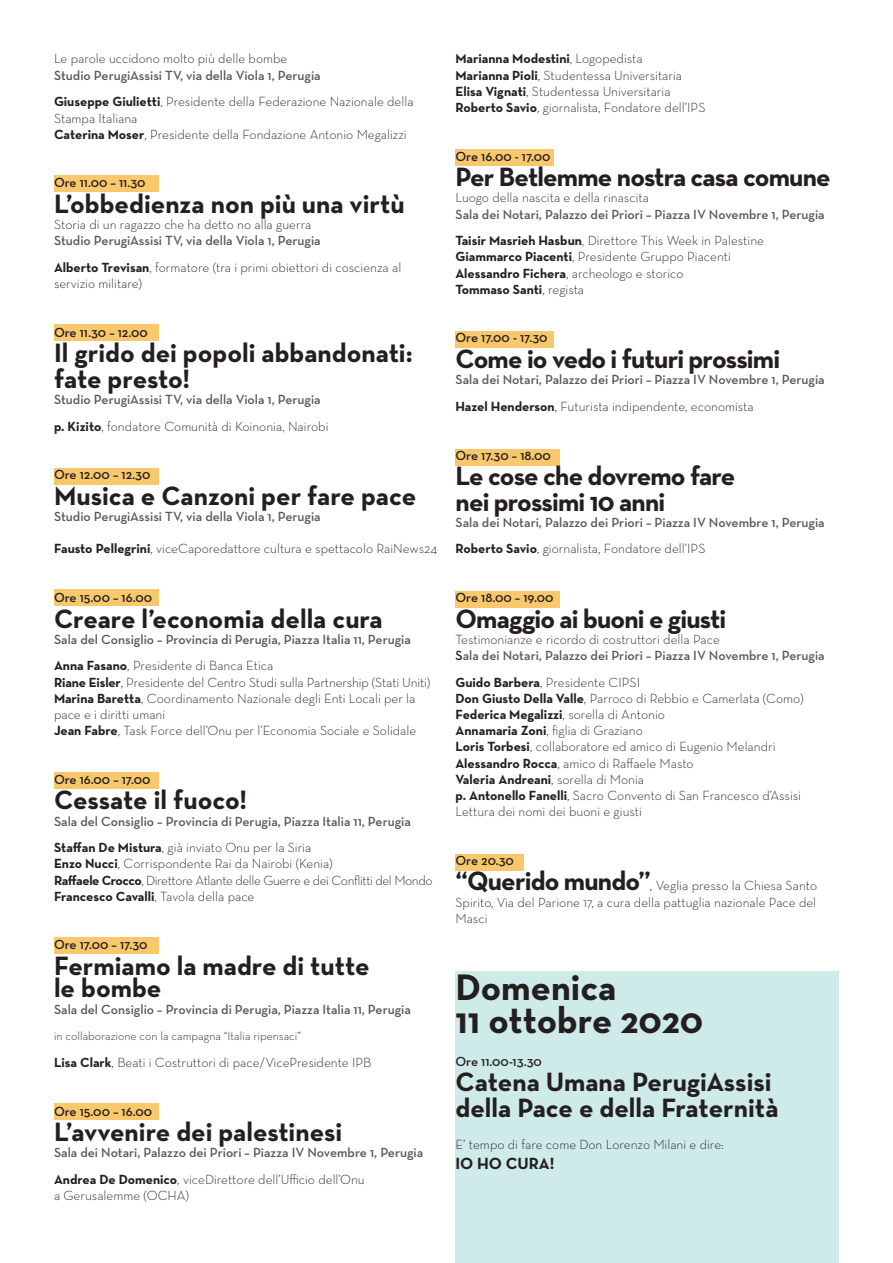
<style>
.page{position:relative;width:893px;height:1263px;background:#fff}
.page>*{position:absolute;margin:0;border:0;box-sizing:border-box;transform-origin:0 0}
.t1{font:700 37.5px/33px "Neutra Text";color:#231f20}
.t2{font:700 27px/25.5px "Neutra Text";letter-spacing:-.005em;color:#231f20}
.t3{font:700 27px/25.5px "Neutra Text";letter-spacing:-.03em;color:#231f20}
.t4{font:700 16.5px "Neutra Text";color:#231f20}
.t5{font:300 13.5px/16.2px "Neutra Text";color:#231f20}
.t6{font:600 13.5px/26.7px "Neutra Text";color:#57585a}
.t7{font:600 13.5px "Neutra Text";color:#231f20}
.t8{font:300 13.5px/16.2px "Neutra Text";letter-spacing:-.03em;color:#231f20}
.t9{font:300 12px "Neutra Text";color:#231f20}
.s1{font-weight:700;color:#231f20}
.s2{font-weight:300;color:#231f20}
.s3{font-weight:700}
.s4{color:#231f20}
.s5{font-weight:600}
.s6{font-weight:700;font-size:27px}
</style>
<div class="page">
<div style="left:455px;top:972px;width:384px;height:291px;background:#ceeae9"></div>
<div style="left:54px;top:175px;width:104px;height:17px;background:#f9c86c"></div>
<div style="left:455px;top:149px;width:99px;height:17px;background:#f9c86c"></div>
<div style="left:455px;top:332px;width:99px;height:16px;background:#f9c86c"></div>
<div style="left:455px;top:591px;width:105px;height:17px;background:#f9c86c"></div>
<div style="left:455px;top:854px;width:69px;height:16px;background:#f9c86c"></div>
<div style="left:455px;top:449px;width:105px;height:17px;background:#f9c86c"></div>
<div style="left:54px;top:324px;width:104px;height:17px;background:#f9c86c"></div>
<div style="left:54px;top:468px;width:104px;height:16px;background:#f9c86c"></div>
<div style="left:54px;top:589px;width:104px;height:17px;background:#f9c86c"></div>
<div style="left:54px;top:772px;width:104px;height:17px;background:#f9c86c"></div>
<div style="left:54px;top:936px;width:104px;height:17px;background:#f9c86c"></div>
<div style="left:54px;top:1103px;width:104px;height:17px;background:#f9c86c"></div>
<p class="t5" style="left:54px;top:50px;width:235px">Le parole uccidono molto più delle bombe</p>
<p class="t6" style="left:54px;top:61px;width:361px">Studio PerugiAssisi TV, via della Viola 1, Perugia<br><span class="s1">Giuseppe Giulietti</span><span class="s2">, Presidente della Federazione Nazionale della</span></p>
<p class="t5" style="left:54px;top:110px;width:354px">Stampa Italiana<br><span class="s3">Caterina Moser</span>, Presidente della Fondazione Antonio Megalizzi</p>
<p class="t7" style="left:54px;top:174px;width:93px">Ore 11.00 – 11.30</p>
<h2 class="t2" style="left:54px;top:190px;width:352px">L’obbedienza non più una virtù</h2>
<p class="t5" style="left:54px;top:216px;width:259px">Storia di un ragazzo che ha detto no alla guerra</p>
<p class="t6" style="left:54px;top:227px;width:349px">Studio PerugiAssisi TV, via della Viola 1, Perugia<br><span class="s1">Alberto Trevisan</span><span class="s2">, formatore (tra i primi obiettori di coscienza al</span></p>
<p class="t5" style="left:54px;top:275px;width:90px">servizio militare)</p>
<p class="t7" style="left:54px;top:324px;width:95px">Ore 11.30 – 12.00</p>
<h2 class="t2" style="left:54px;top:340px;width:360px">Il grido dei popoli abbandonati: fate presto!</h2>
<p class="t6" style="left:54px;top:386px;width:276px">Studio PerugiAssisi TV, via della Viola 1, Perugia <span class="s1">p. Kizito</span><span class="s2">, fondatore Comunità di Koinonia, Nairobi</span></p>
<p class="t7" style="left:54px;top:466px;width:98px">Ore 12.00 – 12.30</p>
<h2 class="t2" style="left:54px;top:482px;width:364px">Musica e Canzoni per fare pace</h2>
<p class="t6" style="left:54px;top:503px;width:268px">Studio PerugiAssisi TV, via della Viola 1, Perugia</p>
<p class="t5" style="left:54px;top:540px;width:385px"><span class="s3">Fausto Pellegrini</span>, viceCaporedattore cultura e spettacolo RaiNews24</p>
<p class="t7" style="left:54px;top:589px;width:100px">Ore 15.00 – 16.00</p>
<h2 class="t2" style="left:54px;top:605px;width:330px">Creare l’economia della cura</h2>
<p class="t6" style="left:54px;top:625px;width:358px">Sala del Consiglio – Provincia di Perugia, Piazza Italia 11, Perugia<br><span class="s1">Anna Fasano</span><span class="s2">, Presidente di Banca Etica</span></p>
<p class="t5" style="left:54px;top:674px;width:378px"><span class="s3">Riane Eisler</span>, Presidente del Centro Studi sulla Partnership (Stati Uniti)<br><span class="s3">Marina Baretta</span>, Coordinamento Nazionale degli Enti Locali per la pace e i diritti umani<br><span class="s3">Jean Fabre</span>, Task Force dell’Onu per l’Economia Sociale e Solidale</p>
<p class="t7" style="left:54px;top:771px;width:98px">Ore 16.00 – 17.00</p>
<h2 class="t2" style="left:54px;top:787px;width:194px">Cessate il fuoco!</h2>
<p class="t6" style="left:54px;top:807px;width:358px">Sala del Consiglio – Provincia di Perugia, Piazza Italia 11, Perugia<br><span class="s1">Staffan De Mistura</span><span class="s2">, già inviato Onu per la Siria</span></p>
<p class="t8" style="left:54px;top:855px;width:380px"><span class="s3">Enzo Nucci</span>, Corrispondente Rai da Nairobi (Kenia)<br><span class="s3">Raffaele Crocco</span>, Direttore Atlante delle Guerre e dei Conflitti del Mondo<br><span class="s3">Francesco Cavalli</span>, Tavola della pace</p>
<p class="t7" style="left:54px;top:936px;width:95px">Ore 17.00 – 17.30</p>
<h2 class="t2" style="left:54px;top:954px;width:317px;line-height:22.5px">Fermiamo la madre di tutte le bombe</h2>
<p class="t6" style="left:54px;top:995px;width:358px">Sala del Consiglio – Provincia di Perugia, Piazza Italia 11, Perugia</p>
<p class="t9" style="left:54px;top:1029px;width:249px">in collaborazione con la campagna “Italia ripensaci”</p>
<p class="t5" style="left:54px;top:1054px;width:319px"><span class="s3">Lisa Clark</span>, Beati i Costruttori di pace/VicePresidente IPB</p>
<p class="t7" style="left:54px;top:1103px;width:100px">Ore 15.00 – 16.00</p>
<h2 class="t2" style="left:54px;top:1119px;width:290px">L’avvenire dei palestinesi</h2>
<p class="t6" style="left:54px;top:1139px;width:371px">Sala dei Notari, Palazzo dei Priori – Piazza IV Novembre 1, Perugia<br><span class="s1">Andrea De Domenico</span><span class="s2">, viceDirettore dell’Ufficio dell’Onu</span></p>
<p class="t5" style="left:54px;top:1187px;width:137px">a Gerusalemme (OCHA)</p>
<p class="t5" style="left:455px;top:50px;width:252px"><span class="s3">Marianna Modestini</span>, Logopedista<br><span class="s3">Marianna Pioli</span>, Studentessa Universitaria <span class="s3">Elisa Vignati</span>, Studentessa Universitaria <span class="s3">Roberto Savio</span>, giornalista, Fondatore dell’IPS</p>
<p class="t7" style="left:455px;top:148px;width:97px">Ore 16.00 - 17.00</p>
<h2 class="t3" style="left:455px;top:164px;width:377px">Per Betlemme nostra casa comune</h2>
<p class="t5" style="left:455px;top:189px;width:195px">Luogo della nascita e della rinascita</p>
<p class="t6" style="left:455px;top:200px;width:371px">Sala dei Notari, Palazzo dei Priori – Piazza IV Novembre 1, Perugia<br><span class="s1">Taisir Masrieh Hasbun</span><span class="s2">, Direttore This Week in Palestine</span></p>
<p class="t5" style="left:455px;top:248px;width:277px"><span class="s3">Giammarco Piacenti</span>, Presidente Gruppo Piacenti<br><span class="s3">Alessandro Fichera</span>, archeologo e storico<br><span class="s3">Tommaso Santi</span>, regista</p>
<p class="t7" style="left:455px;top:330px;width:94px">Ore 17.00 - 17.30</p>
<h2 class="t3" style="left:455px;top:345px;width:326px">Come io vedo i futuri prossimi</h2>
<p class="t6" style="left:455px;top:366px;width:371px">Sala dei Notari, Palazzo dei Priori – Piazza IV Novembre 1, Perugia<br><span class="s1">Hazel Henderson</span><span class="s2">, Futurista indipendente, economista</span></p>
<p class="t7" style="left:455px;top:447px;width:97px">Ore 17.30 – 18.00</p>
<h2 class="t3" style="left:455px;top:462px;width:281px">Le cose che dovremo fare nei prossimi 10 anni</h2>
<p class="t6" style="left:455px;top:508px;width:371px">Sala dei Notari, Palazzo dei Priori – Piazza IV Novembre 1, Perugia<br><span class="s1">Roberto Savio</span><span class="s2">, giornalista, Fondatore dell’IPS</span></p>
<p class="t7" style="left:455px;top:589px;width:99px">Ore 18.00 – 19.00</p>
<h2 class="t3" style="left:455px;top:605px;width:272px">Omaggio ai buoni e giusti</h2>
<p class="t6" style="left:455px;top:631px;width:371px;line-height:16.2px"><span class="s2">Testimonianze e ricordo di costruttori della Pace<br></span><span class="s4">S</span>ala dei Notari, Palazzo dei Priori – Piazza IV Novembre 1, Perugia</p>
<p class="t5" style="left:455px;top:674px;width:350px"><span class="s3">Guido Barbera</span>, Presidente CIPSI<br><span class="s3">Don Giusto Della Valle</span>, Parroco di Rebbio e Camerlata (Como)<br><span class="s3">Federica Megalizzi</span>, sorella di Antonio<br><span class="s3">Annamaria Zoni</span>, figlia di Graziano<br><span class="s3">Loris Torbesi</span>, collaboratore ed amico di Eugenio Melandri <span class="s3">Alessandro Rocca</span>, amico di Raffaele Masto<br><span class="s3">Valeria Andreani</span>, sorella di Monia<br><span class="s3">p. Antonello Fanelli</span>, Sacro Convento di San Francesco d’Assisi Lettura dei nomi dei buoni e giusti</p>
<p class="t5" style="left:455px;top:847px;width:363px;line-height:25.5px"><span class="s5">Ore 20.30<br></span><span class="s6">“Querido mundo”</span>, Veglia presso la Chiesa Santo</p>
<p class="t5" style="left:455px;top:893px;width:362px">Spirito, Via del Parione 17, a cura della pattuglia nazionale Pace del<br>Masci</p>
<h1 class="t1" style="left:455px;top:970px;width:249px">Domenica<br>11 ottobre 2020</h1>
<p class="t7" style="left:455px;top:1053px;width:88px">Ore 11.00-13.30</p>
<h2 class="t2" style="left:455px;top:1068px;width:325px">Catena Umana PerugiAssisi della Pace e della Fraternità</h2>
<p class="t5" style="left:455px;top:1136px;width:270px">E’ tempo di fare come Don Lorenzo Milani e dire:</p>
<p class="t4" style="left:455px;top:1153px;width:100px">IO HO CURA!</p>
</div>
